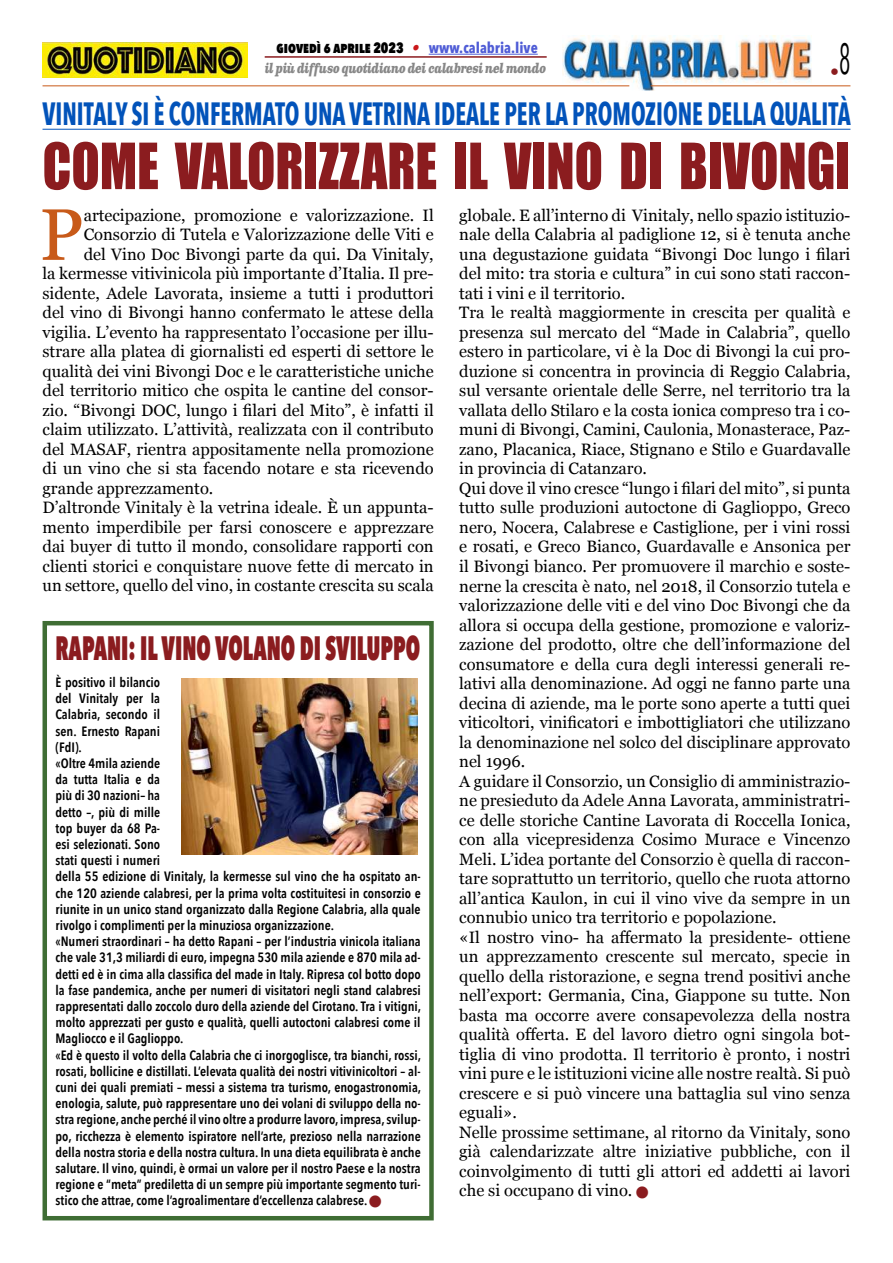
<style>
.page{position:relative;width:893px;height:1263px;background:#fff}
.page>*{position:absolute;margin:0;border:0;box-sizing:border-box;transform-origin:0 0}
.t1{font:72.75px "Georgia";color:#c85a19}
.t2{font:58.8px "Impact";color:#8b1c1f;scale:.89 1}
.t3{font:800 33.75px "Avenir Next Condensed";color:#8b1c1f;scale:.67 1}
.t4{font:700 32.1px "Avenir Next Condensed";color:#0253ba;scale:.75 1}
.t5{font:18px "Avenir Next Condensed";color:#8b1c1f}
.t6{font:16.5px/19.5px "Georgia";color:#000}
.t7{font:800 15px "Avenir Next Condensed";color:#000;scale:.9 1}
.t8{font:600 13.5px/16.2px "Avenir Next Condensed";color:#000}
.t9{font:italic 700 13.5px "Clarendon Text Pro";letter-spacing:-.05em;color:#878787;scale:.79 1}
.s1{font-family:"Clarendon Text Pro";font-weight:700;font-style:italic;color:#ca181a}
.s2{font-weight:700;color:#4f5cd6}
.s3{color:#8b1c1f}
</style>
<div class="page">
<img style="left:563px;top:36px;width:248px;height:54px">
<hr style="left:43px;top:85px;width:586px;height:1px;background:#c85a19">
<hr style="left:651px;top:85px;width:199px;height:1px;background:#c85a19">
<hr style="left:429px;top:54px;width:109px;height:1px;background:#4f5cd6">
<hr style="left:265px;top:56px;width:282px;height:2px;background:#8b1c1f">
<img style="left:43px;top:43px;width:204px;height:34px">
<hr style="left:43px;top:129px;width:807px;height:1px;background:#0253ba">
<div style="left:43px;top:621px;width:391px;height:599px;border:4px solid #3f6d34"></div>
<img style="left:182px;top:679px;width:235px;height:175px">
<p class="t7" style="left:277px;top:38px;width:292px">giovedì 6 aprile 2023 <span class="s1">•</span> <span class="s2">www.calabria.live</span></p>
<p class="t9" style="left:265px;top:60px;width:358px">il più diffuso quotidiano dei calabresi nel mondo</p>
<p class="t5" style="left:830px;top:57px;width:22px">•<sup>8</sup></p>
<h3 class="t4" style="left:43px;top:94px;width:1079px">VINITALY SI È CONFERMATO UNA VETRINA IDEALE PER LA PROMOZIONE DELLA QUALITÀ</h3>
<h2 class="t2" style="left:43px;top:120px;width:909px">COME VALORIZZARE IL VINO DI BIVONGI</h2>
<h1 class="t1" style="left:39px;top:182px;width:46px">P</h1>
<p class="t6" style="left:84px;top:205px;width:352px">artecipazione, promozione e valorizzazione. Il</p>
<p class="t6" style="left:84px;top:224px;width:352px">Consorzio di Tutela e Valorizzazione delle Viti e</p>
<p class="t6" style="left:84px;top:244px;width:352px">del Vino Doc Bivongi parte da qui. Da Vinitaly,</p>
<p class="t6" style="left:43px;top:263px;width:393px">la kermesse vitivinicola più importante d’Italia. Il pre-</p>
<p class="t6" style="left:43px;top:283px;width:393px">sidente, Adele Lavorata, insieme a tutti i produttori</p>
<p class="t6" style="left:43px;top:302px;width:393px">del vino di Bivongi hanno confermato le attese della</p>
<p class="t6" style="left:43px;top:322px;width:393px">vigilia. L’evento ha rappresentato l’occasione per illu-</p>
<p class="t6" style="left:43px;top:341px;width:393px">strare alla platea di giornalisti ed esperti di settore le</p>
<p class="t6" style="left:43px;top:361px;width:393px">qualità dei vini Bivongi Doc e le caratteristiche uniche</p>
<p class="t6" style="left:43px;top:380px;width:393px">del territorio mitico che ospita le cantine del consor-</p>
<p class="t6" style="left:43px;top:400px;width:393px">zio. “Bivongi DOC, lungo i filari del Mito”, è infatti il</p>
<p class="t6" style="left:43px;top:419px;width:393px">claim utilizzato. L’attività, realizzata con il contributo</p>
<p class="t6" style="left:43px;top:439px;width:393px">del MASAF, rientra appositamente nella promozione</p>
<p class="t6" style="left:43px;top:458px;width:393px">di un vino che si sta facendo notare e sta ricevendo</p>
<p class="t6" style="left:43px;top:478px;width:172px">grande apprezzamento.</p>
<p class="t6" style="left:43px;top:497px;width:393px">D’altronde Vinitaly è la vetrina ideale. È un appunta-</p>
<p class="t6" style="left:43px;top:517px;width:393px">mento imperdibile per farsi conoscere e apprezzare</p>
<p class="t6" style="left:43px;top:536px;width:393px">dai buyer di tutto il mondo, consolidare rapporti con</p>
<p class="t6" style="left:43px;top:556px;width:393px">clienti storici e conquistare nuove fette di mercato in</p>
<p class="t6" style="left:43px;top:575px;width:393px">un settore, quello del vino, in costante crescita su scala</p>
<h3 class="t3" style="left:56px;top:627px;width:546px">RAPANI: IL VINO VOLANO DI SVILUPPO</h3>
<p class="t8" style="left:56px;top:674px;width:367px">È positivo il bilancio<br>del Vinitaly per la<br>Calabria, secondo il<br>sen. Ernesto Rapani<br>(FdI).<br>«Oltre 4mila aziende<br>da tutta Italia e da<br>più di 30 nazioni– ha<br>detto –, più di mille<br>top buyer da 68 Pa-<br>esi selezionati. Sono<br>stati questi i numeri<br>della 55 edizione di Vinitaly, la kermesse sul vino che ha ospitato an&shy;che 120 aziende calabresi, per la prima volta costituitesi in consorzio e riunite in un unico stand organizzato dalla Regione Calabria, alla quale rivolgo i complimenti per la minuziosa organizzazione.<br>«Numeri straordinari – ha detto Rapani – per l’industria vinicola italiana che vale 31,3 miliardi di euro, impegna 530 mila aziende e 870 mila ad&shy;detti ed è in cima alla classifica del made in Italy. Ripresa col botto dopo la fase pandemica, anche per numeri di visitatori negli stand calabresi rappresentati dallo zoccolo duro della aziende del Cirotano. Tra i vitigni, molto apprezzati per gusto e qualità, quelli autoctoni calabresi come il Magliocco e il Gaglioppo.<br>«Ed è questo il volto della Calabria che ci inorgoglisce, tra bianchi, rossi, rosati, bollicine e distillati. L’elevata qualità dei nostri vitivinicoltori – al&shy;cuni dei quali premiati – messi a sistema tra turismo, enogastronomia, enologia, salute, può rappresentare uno dei volani di sviluppo della no&shy;stra regione, anche perché il vino oltre a produrre lavoro, impresa, svilup&shy;po, ricchezza è elemento ispiratore nell’arte, prezioso nella narrazione della nostra storia e della nostra cultura. In una dieta equilibrata è anche salutare. Il vino, quindi, è ormai un valore per il nostro Paese e la nostra regione e “meta” prediletta di un sempre più importante segmento turi&shy;stico che attrae, come l’agroalimentare d’eccellenza calabrese. <span class="s3">■</span></p>
<p class="t6" style="left:459px;top:205px;width:393px">globale. E all’interno di Vinitaly, nello spazio istituzio&shy;nale della Calabria al padiglione 12, si è tenuta anche una degustazione guidata “Bivongi Doc lungo i filari del mito: tra storia e cultura” in cui sono stati raccon&shy;tati i vini e il territorio.<br>Tra le realtà maggiormente in crescita per qualità e presenza sul mercato del “Made in Calabria”, quello estero in particolare, vi è la Doc di Bivongi la cui pro&shy;duzione si concentra in provincia di Reggio Calabria, sul versante orientale delle Serre, nel territorio tra la vallata dello Stilaro e la costa ionica compreso tra i co&shy;muni di Bivongi, Camini, Caulonia, Monasterace, Paz&shy;zano, Placanica, Riace, Stignano e Stilo e Guardavalle in provincia di Catanzaro.<br>Qui dove il vino cresce “lungo i filari del mito”, si punta tutto sulle produzioni autoctone di Gaglioppo, Greco nero, Nocera, Calabrese e Castiglione, per i vini rossi e rosati, e Greco Bianco, Guardavalle e Ansonica per il Bivongi bianco. Per promuovere il marchio e soste&shy;nerne la crescita è nato, nel 2018, il Consorzio tutela e valorizzazione delle viti e del vino Doc Bivongi che da allora si occupa della gestione, promozione e valoriz&shy;zazione del prodotto, oltre che dell’informazione del consumatore e della cura degli interessi generali re&shy;lativi alla denominazione. Ad oggi ne fanno parte una decina di aziende, ma le porte sono aperte a tutti quei viticoltori, vinificatori e imbottigliatori che utilizzano la denominazione nel solco del disciplinare approvato nel 1996.<br>A guidare il Consorzio, un Consiglio di amministrazio&shy;ne presieduto da Adele Anna Lavorata, amministratri&shy;ce delle storiche Cantine Lavorata di Roccella Ionica, con alla vicepresidenza Cosimo Murace e Vincenzo Meli. L’idea portante del Consorzio è quella di raccon&shy;tare soprattutto un territorio, quello che ruota attorno all’antica Kaulon, in cui il vino vive da sempre in un connubio unico tra territorio e popolazione.<br>«Il nostro vino- ha affermato la presidente- ottiene un apprezzamento crescente sul mercato, specie in quello della ristorazione, e segna trend positivi anche nell’export: Germania, Cina, Giappone su tutte. Non basta ma occorre avere consapevolezza della nostra qualità offerta. E del lavoro dietro ogni singola bot&shy;tiglia di vino prodotta. Il territorio è pronto, i nostri vini pure e le istituzioni vicine alle nostre realtà. Si può crescere e si può vincere una battaglia sul vino senza eguali».<br>Nelle prossime settimane, al ritorno da Vinitaly, sono già calendarizzate altre iniziative pubbliche, con il coinvolgimento di tutti gli attori ed addetti ai lavori che si occupano di vino. <span class="s3">■</span></p>
</div>
